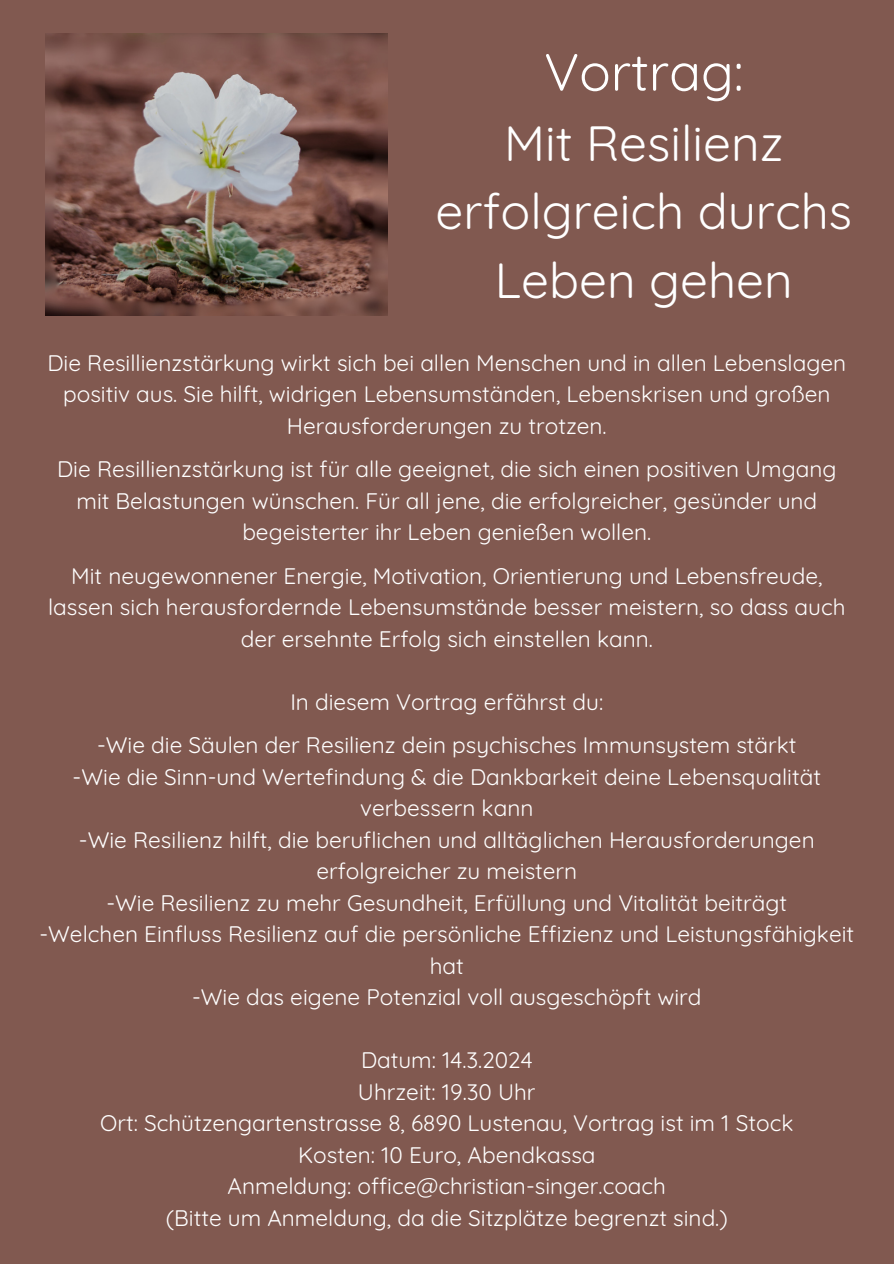
<style>
.page{position:relative;width:894px;height:1264px;background:#fff}
.page>*{position:absolute;margin:0;border:0;box-sizing:border-box;transform-origin:0 0}
.t1{font:52.5px "Quicksand";color:#fff}
.t2{font:49.5px/68.7px "Quicksand";color:#fff;text-align:center}
.t3{font:22.5px/31.5px "Quicksand";color:#fff;text-align:center}
</style>
<div class="page">
<div style="left:0;top:0;width:893px;height:1263px;background:#815950"></div>
<img style="left:45px;top:33px;width:342px;height:283px">
<p class="t1" style="left:544px;top:38px;width:201px">Vortrag:</p>
<p class="t2" style="left:435px;top:108px;width:418px">Mit Resilienz erfolgreich durchs<br>Leben gehen</p>
<h1 class="t3" style="left:47px;top:346px;width:800px">Die Resillienzstärkung wirkt sich bei allen Menschen und in allen Lebenslagen positiv aus. Sie hilft, widrigen Lebensumständen, Lebenskrisen und großen<br>Herausforderungen zu trotzen.</h1>
<p class="t3" style="left:57px;top:453px;width:780px">Die Resillienzstärkung ist für alle geeignet, die sich einen positiven Umgang mit Belastungen wünschen. Für all jene, die erfolgreicher, gesünder und begeisterter ihr Leben genießen wollen.</p>
<p class="t3" style="left:48px;top:559px;width:798px">Mit neugewonnener Energie, Motivation, Orientierung und Lebensfreude, lassen sich herausfordernde Lebensumstände besser meistern, so dass auch der ersehnte Erfolg sich einstellen kann.</p>
<p class="t3" style="left:290px;top:685px;width:314px">In diesem Vortrag erfährst du:</p>
<p class="t3" style="left:97px;top:729px;width:700px">-Wie die Säulen der Resilienz dein psychisches Immunsystem stärkt</p>
<p class="t3" style="left:73px;top:760px;width:749px">-Wie die Sinn-und Wertefindung &amp; die Dankbarkeit deine Lebensqualität verbessern kann</p>
<p class="t3" style="left:79px;top:823px;width:737px">-Wie Resilienz hilft, die beruflichen und alltäglichen Herausforderungen erfolgreicher zu meistern</p>
<p class="t3" style="left:106px;top:886px;width:682px">-Wie Resilienz zu mehr Gesundheit, Erfüllung und Vitalität beiträgt</p>
<p class="t3" style="left:39px;top:918px;width:816px">-Welchen Einfluss Resilienz auf die persönliche Effizienz und Leistungsfähigkeit hat</p>
<p class="t3" style="left:192px;top:981px;width:511px">-Wie das eigene Potenzial voll ausgeschöpft wird</p>
<p class="t3" style="left:361px;top:1044px;width:173px">Datum: 14.3.2024</p>
<p class="t3" style="left:358px;top:1075px;width:179px">Uhrzeit: 19.30 Uhr</p>
<p class="t3" style="left:100px;top:1107px;width:694px">Ort: Schützengartenstrasse 8, 6890 Lustenau, Vortrag ist im 1 Stock</p>
<p class="t3" style="left:298px;top:1138px;width:299px">Kosten: 10 Euro, Abendkassa</p>
<p class="t3" style="left:227px;top:1170px;width:440px">Anmeldung: office@christian-singer.coach</p>
<p class="t3" style="left:166px;top:1201px;width:563px">(Bitte um Anmeldung, da die Sitzplätze begrenzt sind.)</p>
</div>
